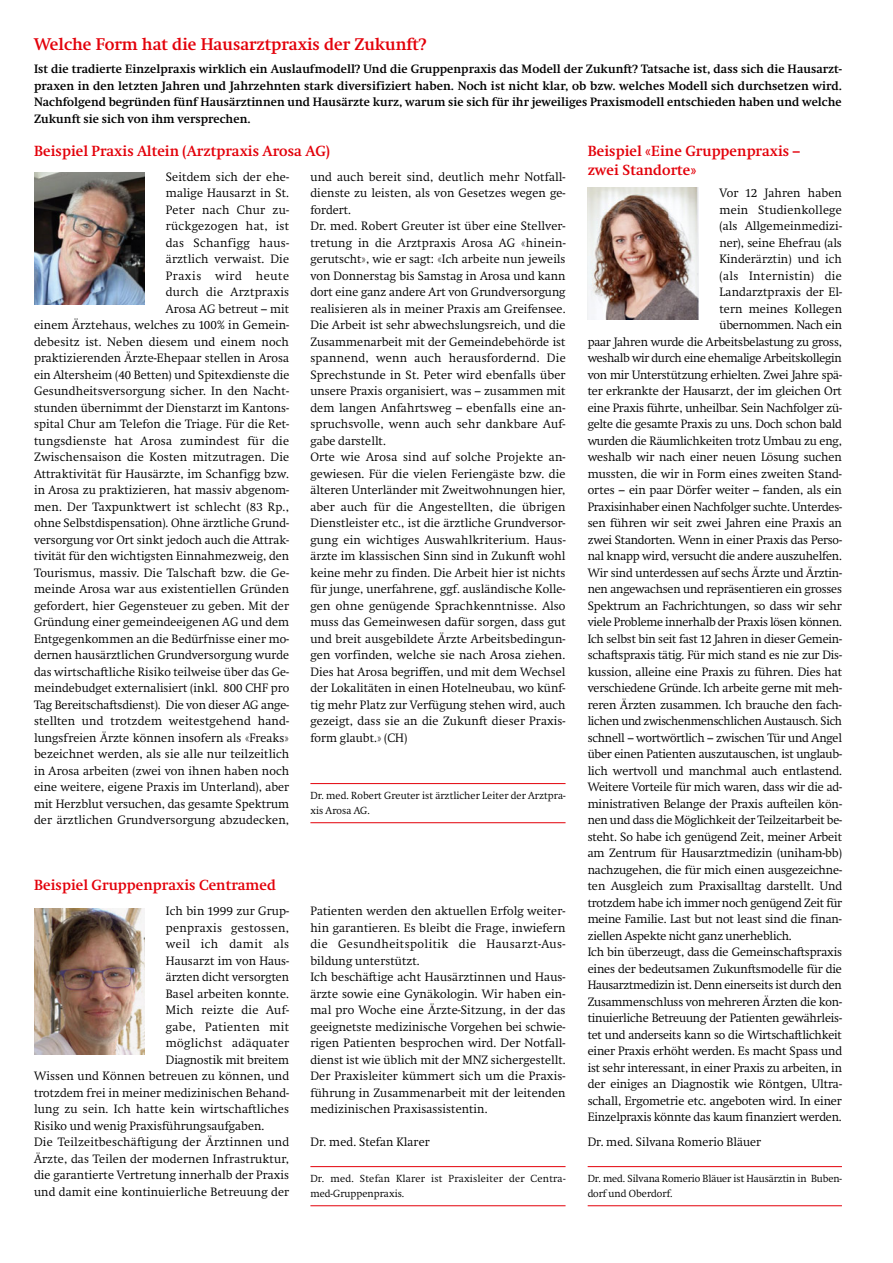
<style>
.page{position:relative;width:893px;height:1263px;background:#fff}
.page>*{position:absolute;margin:0;border:0;box-sizing:border-box;transform-origin:0 0}
.Titel_Text{font:600 17.25px "Swift Neue LT Pro";color:#e3000a}
.kleine_Textetitel{font:600 15px/19.2px "Swift Neue LT Pro";letter-spacing:.005em;color:#e3000a}
.t1{font:300 12.3px/16.5px "Swift Neue LT Pro";letter-spacing:.005em;color:#000;text-align:justify}
.t2{font:300 12.3px/16.5px "Swift Neue LT Pro";letter-spacing:-.015em;color:#000;text-align:right}
.Lead{font:600 12.3px/16.5px "Swift Neue LT Pro";letter-spacing:.005em;color:#000;text-align:justify}
.t3{font:300 12.3px "Swift Neue LT Pro";letter-spacing:.03em;color:#000}
.t4{font:300 12.3px "Swift Neue LT Pro";letter-spacing:.025em;color:#000}
.t5{font:300 12.3px "Swift Neue LT Pro";letter-spacing:.035em;color:#000}
.Info_AutorIn{font:300 10.5px/15px "Swift Neue LT Pro";letter-spacing:.005em;color:#000}
</style>
<div class="page">
<hr style="left:310px;top:783px;width:256px;height:1px;background:#e3000a">
<hr style="left:310px;top:822px;width:256px;height:1px;background:#e3000a">
<hr style="left:310px;top:1166px;width:256px;height:1px;background:#e3000a">
<hr style="left:310px;top:1205px;width:256px;height:1px;background:#e3000a">
<img style="left:34px;top:172px;width:111px;height:132px">
<img style="left:588px;top:188px;width:110px;height:132px">
<img style="left:34px;top:908px;width:111px;height:147px">
<hr style="left:588px;top:1166px;width:254px;height:1px;background:#e3000a">
<hr style="left:588px;top:1205px;width:254px;height:1px;background:#e3000a">
<p class="Titel_Text" style="left:34px;top:34px;width:394px">Welche Form hat die Hausarztpraxis der Zukunft?</p>
<p class="Lead" style="left:34px;top:61px;width:809px">Ist die tradierte Einzelpraxis wirklich ein Auslaufmodell? Und die Gruppenpraxis das Modell der Zukunft? Tatsache ist, dass sich die Hausarzt&shy;praxen in den letzten Jahren und Jahrzehnten stark diversifiziert haben. Noch ist nicht klar, ob bzw. welches Modell sich durchsetzen wird.<br>Nachfolgend begründen fünf Hausärztinnen und Hausärzte kurz, warum sie sich für ihr jeweiliges Praxismodell entschieden haben und welche Zukunft sie sich von ihm versprechen.</p>
<p class="kleine_Textetitel" style="left:34px;top:141px;width:297px">Beispiel Praxis Altein (Arztpraxis Arosa AG)</p>
<p class="t1" style="left:34px;top:168px;width:257px;text-align:right">Seitdem sich der ehe-<br>malige Hausarzt in St.<br>Peter nach Chur zu-<br>rückgezogen hat, ist<br>das Schanfigg haus-<br>ärztlich verwaist. Die<br>Praxis wird heute<br>durch die Arztpraxis<br>Arosa AG betreut – mit<br>einem Ärztehaus, welches zu 100% in Gemein&shy;debesitz ist. Neben diesem und einem noch praktizierenden Ärzte-Ehepaar stellen in Arosa ein Altersheim (40 Betten) und Spitexdienste die Gesundheitsversorgung sicher. In den Nacht&shy;stunden übernimmt der Dienstarzt im Kantons&shy;spital Chur am Telefon die Triage. Für die Ret&shy;tungsdienste hat Arosa zumindest für die Zwischensaison die Kosten mitzutragen. Die Attraktivität für Hausärzte, im Schanfigg bzw. in Arosa zu praktizieren, hat massiv abgenom&shy;men. Der Taxpunktwert ist schlecht (83 Rp., ohne Selbstdispensation). Ohne ärztliche Grund&shy;versorgung vor Ort sinkt jedoch auch die Attrak&shy;tivität für den wichtigsten Einnahmezweig, den Tourismus, massiv. Die Talschaft bzw. die Ge&shy;meinde Arosa war aus existentiellen Gründen gefordert, hier Gegensteuer zu geben. Mit der Gründung einer gemeindeeigenen AG und dem Entgegenkommen an die Bedürfnisse einer mo&shy;dernen hausärztlichen Grundversorgung wurde das wirtschaftliche Risiko teilweise über das Ge&shy;meindebudget externalisiert (inkl. 800 CHF pro Tag Bereitschaftsdienst). Die von dieser AG ange&shy;stellten und trotzdem weitestgehend hand&shy;lungsfreien Ärzte können insofern als «Freaks» bezeichnet werden, als sie alle nur teilzeitlich in Arosa arbeiten (zwei von ihnen haben noch eine weitere, eigene Praxis im Unterland), aber mit Herzblut versuchen, das gesamte Spektrum der ärztlichen Grundversorgung abzudecken,</p>
<p class="t1" style="left:310px;top:168px;width:257px">und auch bereit sind, deutlich mehr Notfall&shy;dienste zu leisten, als von Gesetzes wegen ge&shy;fordert.</p>
<p class="t1" style="left:310px;top:218px;width:257px">Dr. med. Robert Greuter ist über eine Stellver&shy;tretung in die Arztpraxis Arosa AG «hinein&shy;gerutscht», wie er sagt: «Ich arbeite nun jeweils von Donnerstag bis Samstag in Arosa und kann dort eine ganz andere Art von Grundversorgung realisieren als in meiner Praxis am Greifensee.<br>Die Arbeit ist sehr abwechslungsreich, und die Zusammenarbeit mit der Gemeindebehörde ist spannend, wenn auch herausfordernd. Die Sprechstunde in St. Peter wird ebenfalls über unsere Praxis organisiert, was – zusammen mit dem langen Anfahrtsweg – ebenfalls eine an&shy;spruchsvolle, wenn auch sehr dankbare Auf&shy;gabe darstellt.</p>
<p class="t1" style="left:310px;top:449px;width:257px">Orte wie Arosa sind auf solche Projekte an&shy;gewiesen. Für die vielen Feriengäste bzw. die älteren Unterländer mit Zweitwohnungen hier, aber auch für die Angestellten, die übrigen Dienstleister etc., ist die ärztliche Grundversor&shy;gung ein wichtiges Auswahlkriterium. Haus&shy;ärzte im klassischen Sinn sind in Zukunft wohl keine mehr zu finden. Die Arbeit hier ist nichts für junge, unerfahrene, ggf. ausländische Kolle&shy;gen ohne genügende Sprachkenntnisse. Also muss das Gemeinwesen dafür sorgen, dass gut und breit ausgebildete Ärzte Arbeitsbedingun&shy;gen vorfinden, welche sie nach Arosa ziehen.<br>Dies hat Arosa begriffen, und mit dem Wechsel der Lokalitäten in einen Hotelneubau, wo künf&shy;tig mehr Platz zur Verfügung stehen wird, auch gezeigt, dass sie an die Zukunft dieser Praxis&shy;form glaubt.» (CH)</p>
<p class="Info_AutorIn" style="left:310px;top:788px;width:257px">Dr. med. Robert Greuter ist ärztlicher Leiter der Arztpra&shy;xis Arosa AG.</p>
<p class="kleine_Textetitel" style="left:34px;top:876px;width:244px">Beispiel Gruppenpraxis Centramed</p>
<p class="t1" style="left:166px;top:903px;width:125px">Ich bin 1999 zur Grup-</p>
<p class="t3" style="left:166px;top:920px;width:125px">penpraxis gestossen,</p>
<p class="t5" style="left:166px;top:937px;width:125px">weil ich damit als</p>
<p class="t1" style="left:166px;top:952px;width:125px">Hausarzt im von Haus-</p>
<p class="t1" style="left:166px;top:969px;width:125px">ärzten dicht versorgten</p>
<p class="t1" style="left:166px;top:985px;width:125px">Basel arbeiten konnte.</p>
<p class="t4" style="left:166px;top:1003px;width:125px">Mich reizte die Auf-</p>
<p class="t3" style="left:166px;top:1019px;width:125px">gabe, Patienten mit</p>
<p class="t3" style="left:166px;top:1036px;width:125px">möglichst adäquater</p>
<p class="t1" style="left:166px;top:1051px;width:125px">Diagnostik mit breitem</p>
<p class="t1" style="left:34px;top:1068px;width:257px">Wissen und Können betreuen zu können, und</p>
<p class="t1" style="left:34px;top:1084px;width:257px">trotzdem frei in meiner medizinischen Behand-</p>
<p class="t1" style="left:34px;top:1101px;width:257px">lung zu sein. Ich hatte kein wirtschaftliches</p>
<p class="t1" style="left:34px;top:1117px;width:232px">Risiko und wenig Praxisführungsaufgaben.</p>
<p class="t1" style="left:34px;top:1134px;width:257px">Die Teilzeitbeschäftigung der Ärztinnen und Ärzte, das Teilen der modernen Infrastruktur, die garantierte Vertretung innerhalb der Praxis und damit eine kontinuierliche Betreuung der</p>
<p class="t1" style="left:310px;top:903px;width:257px">Patienten werden den aktuellen Erfolg weiter&shy;hin garantieren. Es bleibt die Frage, inwiefern die Gesundheitspolitik die Hausarzt-Aus&shy;bildung unterstützt.</p>
<p class="t1" style="left:310px;top:969px;width:257px">Ich beschäftige acht Hausärztinnen und Haus&shy;ärzte sowie eine Gynäkologin. Wir haben ein&shy;mal pro Woche eine Ärzte-Sitzung, in der das geeignetste medizinische Vorgehen bei schwie&shy;rigen Patienten besprochen wird. Der Notfall&shy;dienst ist wie üblich mit der MNZ sichergestellt.</p>
<p class="t1" style="left:310px;top:1068px;width:257px">Der Praxisleiter kümmert sich um die Praxis&shy;führung in Zusammenarbeit mit der leitenden medizinischen Praxisassistentin.</p>
<p class="t1" style="left:310px;top:1134px;width:121px">Dr. med. Stefan Klarer</p>
<p class="Info_AutorIn" style="left:310px;top:1171px;width:257px">Dr. med. Stefan Klarer ist Praxisleiter der Centra&shy;med-Gruppenpraxis.</p>
<p class="kleine_Textetitel" style="left:588px;top:141px;width:214px">Beispiel «Eine Gruppenpraxis – zwei Standorte»</p>
<p class="t2" style="left:588px;top:185px;width:256px">Vor 12 Jahren haben<br>mein Studienkollege<br>(als Allgemeinmedizi-<br>ner), seine Ehefrau (als<br>Kinderärztin) und ich<br>(als Internistin) die<br>Landarztpraxis der El-<br>tern meines Kollegen<br>übernommen. Nach ein<br>paar Jahren wurde die Arbeitsbelastung zu gross, weshalb wir durch eine ehemalige Arbeitskollegin von mir Unterstützung erhielten. Zwei Jahre spä&shy;ter erkrankte der Hausarzt, der im gleichen Ort eine Praxis führte, unheilbar. Sein Nachfolger zü&shy;gelte die gesamte Praxis zu uns. Doch schon bald wurden die Räumlichkeiten trotz Umbau zu eng, weshalb wir nach einer neuen Lösung suchen mussten, die wir in Form eines zweiten Stand&shy;ortes – ein paar Dörfer weiter – fanden, als ein Praxisinhaber einen Nachfolger suchte. Unterdes&shy;sen führen wir seit zwei Jahren eine Praxis an zwei Standorten. Wenn in einer Praxis das Perso&shy;nal knapp wird, versucht die andere auszuhelfen.<br>Wir sind unterdessen auf sechs Ärzte und Ärztin&shy;nen angewachsen und repräsentieren ein grosses Spektrum an Fachrichtungen, so dass wir sehr viele Probleme innerhalb der Praxis lösen können.</p>
<p class="t1" style="left:588px;top:630px;width:256px">Ich selbst bin seit fast 12 Jahren in dieser Gemein&shy;schaftspraxis tätig. Für mich stand es nie zur Dis&shy;kussion, alleine eine Praxis zu führen. Dies hat verschiedene Gründe. Ich arbeite gerne mit meh&shy;reren Ärzten zusammen. Ich brauche den fach&shy;lichen und zwischenmenschlichen Austausch. Sich schnell – wortwörtlich – zwischen Tür und Angel über einen Patienten auszutauschen, ist unglaub&shy;lich wertvoll und manchmal auch entlastend.<br>Weitere Vorteile für mich waren, dass wir die ad&shy;ministrativen Belange der Praxis aufteilen kön&shy;nen und dass die Möglichkeit der Teilzeitarbeit be&shy;steht. So habe ich genügend Zeit, meiner Arbeit am Zentrum für Hausarztmedizin (uniham-bb) nachzugehen, die für mich einen ausgezeichne&shy;ten Ausgleich zum Praxisalltag darstellt. Und trotzdem habe ich immer noch genügend Zeit für meine Familie. Last but not least sind die finan&shy;ziellen Aspekte nicht ganz unerheblich.</p>
<p class="t1" style="left:588px;top:944px;width:256px">Ich bin überzeugt, dass die Gemeinschaftspraxis eines der bedeutsamen Zukunftsmodelle für die Hausarztmedizin ist. Denn einerseits ist durch den Zusammenschluss von mehreren Ärzten die kon&shy;tinuierliche Betreuung der Patienten gewährleis&shy;tet und anderseits kann so die Wirtschaftlichkeit einer Praxis erhöht werden. Es macht Spass und ist sehr interessant, in einer Praxis zu arbeiten, in der einiges an Diagnostik wie Röntgen, Ultra&shy;schall, Ergometrie etc. angeboten wird. In einer Einzelpraxis könnte das kaum finanziert werden.</p>
<p class="t1" style="left:588px;top:1134px;width:175px">Dr. med. Silvana Romerio Bläuer</p>
<p class="Info_AutorIn" style="left:588px;top:1171px;width:256px">Dr. med. Silvana Romerio Bläuer ist Hausärztin in Buben&shy;dorf und Oberdorf.</p>
</div>
